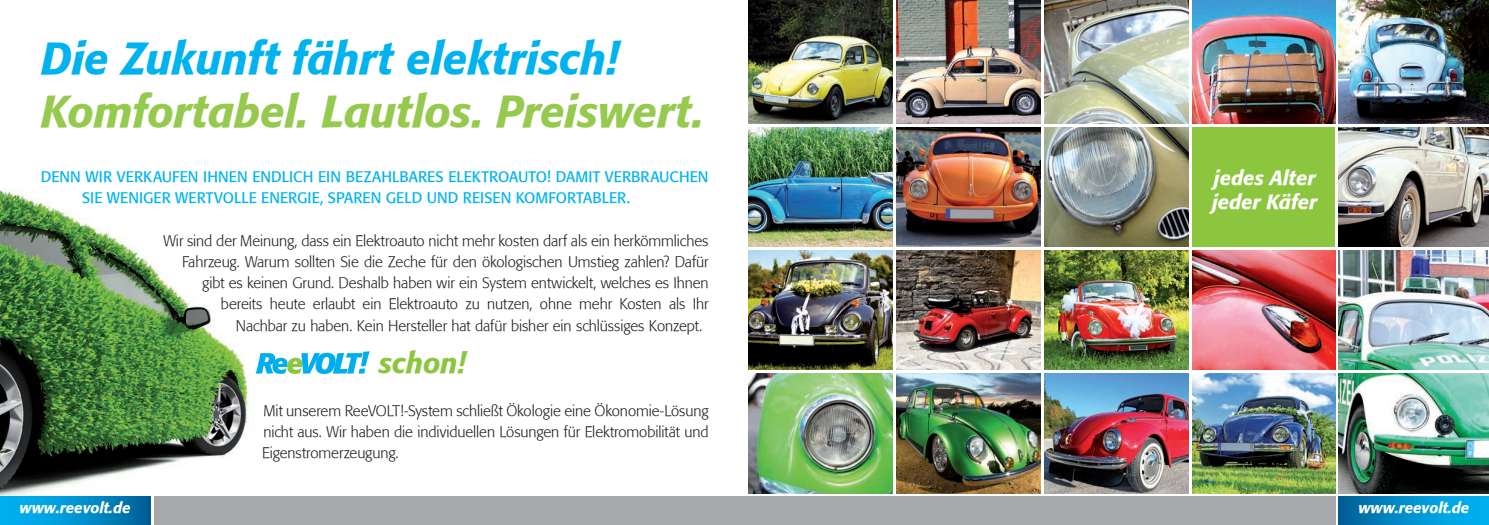
<style>
.page{position:relative;width:1489px;height:525px;background:#fff}
.page>*{position:absolute;margin:0;border:0;box-sizing:border-box;transform-origin:0 0}
.t1{font:italic 500 43.75px "Formata";letter-spacing:-.005em;color:#96ca4e}
.t2{font:italic 500 43.75px "Formata";letter-spacing:-.005em;color:#00b3ef}
.t3{font:italic 500 28.75px "Formata";letter-spacing:-.005em;color:#8bc63e}
.t4{font:italic 500 20.12px "Formata";color:#fff}
.t5{font:300 15px/21.2px "Formata";letter-spacing:-.005em;color:#231f20;text-align:justify}
.t6{font:15px/21.2px "Formata";letter-spacing:.005em;color:#00b3ef}
.t7{font:italic 500 15px "Formata";color:#fff}
</style>
<div class="page">
<img style="left:0;top:189px;width:253px;height:335px">
<img style="left:749px;top:0;width:143px;height:123px">
<img style="left:1044px;top:0;width:144px;height:123px">
<img style="left:896px;top:0;width:144px;height:123px">
<img style="left:1192px;top:0;width:143px;height:123px">
<img style="left:749px;top:250px;width:143px;height:119px">
<img style="left:896px;top:250px;width:144px;height:119px">
<img style="left:1192px;top:250px;width:143px;height:119px">
<img style="left:749px;top:127px;width:143px;height:119px">
<img style="left:1044px;top:127px;width:144px;height:119px">
<img style="left:896px;top:127px;width:144px;height:119px">
<div style="left:1192px;top:127px;width:143px;height:119px;background:#8bc63e"></div>
<img style="left:749px;top:373px;width:143px;height:120px">
<img style="left:1338px;top:0;width:150px;height:123px">
<img style="left:1338px;top:127px;width:150px;height:119px">
<img style="left:1338px;top:250px;width:150px;height:119px">
<img style="left:1338px;top:373px;width:150px;height:120px">
<img style="left:896px;top:373px;width:144px;height:120px">
<img style="left:1192px;top:373px;width:143px;height:120px">
<img style="left:1044px;top:250px;width:144px;height:119px">
<img style="left:1044px;top:373px;width:144px;height:120px">
<div style="left:154px;top:496px;width:1181px;height:28px;background:#a8a9ad"></div>
<div style="left:0;top:496px;width:150px;height:28px;background:linear-gradient(to right,#00bbfd,#00669e)"></div>
<div style="left:1338px;top:496px;width:150px;height:28px;background:linear-gradient(to right,#00649b,#00b9fb)"></div>
<svg style="left:256px;top:351px;width:113px;height:23px"></svg>
<p class="t2" style="left:41px;top:32px;width:579px">Die Zukunft fährt elektrisch!</p>
<p class="t1" style="left:41px;top:84px;width:664px">Komfortabel. Lautlos. Preiswert.</p>
<p class="t4" style="left:1213px;top:165px;width:103px">jedes Alter</p>
<p class="t4" style="left:1211px;top:189px;width:107px">jeder Käfer</p>
<p class="t6" style="left:82px;top:166px;width:628px;text-indent:-41px">DENN WIR VERKAUFEN IHNEN ENDLICH EIN BEZAHLBARES ELEKTROAUTO! DAMIT VERBRAUCHEN<br>SIE WENIGER WERTVOLLE ENERGIE, SPAREN GELD UND REISEN KOMFORTABLER.</p>
<p class="t5" style="left:163px;top:230px;width:546px">Wir sind der Meinung, dass ein Elektroauto nicht mehr kosten darf als ein herkömmliches</p>
<p class="t5" style="left:182px;top:251px;width:528px">Fahrzeug. Warum sollten Sie die Zeche für den ökologischen Umstieg zahlen? Dafür</p>
<p class="t5" style="left:202px;top:272px;width:508px">gibt es keinen Grund. Deshalb haben wir ein System entwickelt, welches es Ihnen</p>
<p class="t5" style="left:221px;top:293px;width:489px">bereits heute erlaubt ein Elektroauto zu nutzen, ohne mehr Kosten als Ihr</p>
<p class="t5" style="left:236px;top:315px;width:468px">Nachbar zu haben. Kein Hersteller hat dafür bisher ein schlüssiges Konzept.</p>
<p class="t3" style="left:378px;top:345px;width:89px">schon!</p>
<p class="t5" style="left:262px;top:400px;width:448px">Mit unserem ReeVOLT!-System schließt Ökologie eine Ökonomie-Lösung nicht aus. Wir haben die individuellen Lösungen für Elektromobilität und Eigenstromerzeugung.</p>
<p class="t7" style="left:20px;top:498px;width:112px">www.reevolt.de</p>
<p class="t7" style="left:1358px;top:498px;width:112px">www.reevolt.de</p>
</div>
